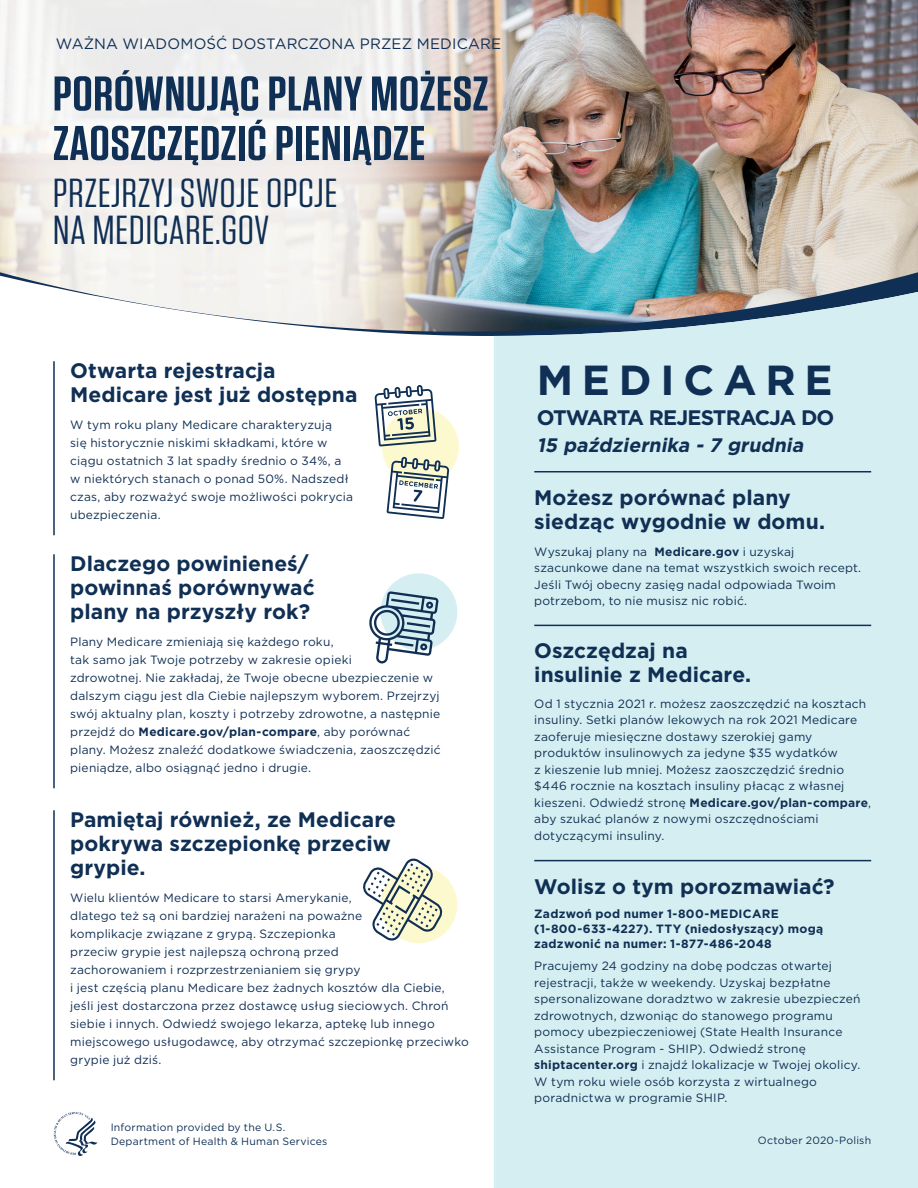
<style>
.page{position:relative;width:918px;height:1188px;background:#fff}
.page>*{position:absolute;margin:0;border:0;box-sizing:border-box;transform-origin:0 0}
.t1{font:600 48.6px/49.5px "Tungsten";letter-spacing:.01em;color:#102f54;scale:1.11 1}
.t2{font:700 42px "Gotham";letter-spacing:.21em;color:#102f54}
.Title_text{font:40.5px "Tungsten";letter-spacing:.01em;color:#102f54;scale:1.11 1}
.t3{font:700 21px/24px "Gotham";color:#102f54}
.t4{font:700 21px "Gotham";letter-spacing:-.04em;color:#102f54}
.t5{font:italic 700 19.5px "Gotham";color:#102f54}
.t6{font:15px "Gotham";letter-spacing:.01em;color:#102f54}
.Body{font:12px/18px "Gotham";letter-spacing:.015em;color:#102f54}
.Body_2{font:12px/16.5px "Gotham";letter-spacing:.015em;color:#102f54}
.t7{font:700 12px/15px "Gotham";letter-spacing:.02em;color:#102f54}
.Text_-_bottom{font:10.5px/13.5px "Gotham";letter-spacing:.02em;color:#102f54}
.s1{font-weight:700}
.s2{font-weight:400}
</style>
<div class="page">
<img style="left:0;top:0;width:918px;height:266px">
<svg style="left:0;top:266px;width:918px;height:4px"></svg>
<svg style="left:0;top:270px;width:918px;height:131px"></svg>
<hr style="left:53px;top:361px;width:2px;height:174px;background:#102f54">
<hr style="left:53px;top:554px;width:2px;height:234px;background:#102f54">
<div style="left:494px;top:287px;width:424px;height:901px;background:#d5eef1"></div>
<hr style="left:53px;top:810px;width:2px;height:270px;background:#102f54">
<hr style="left:534px;top:625px;width:337px;height:1px;background:#102f54">
<hr style="left:534px;top:471px;width:337px;height:1px;background:#102f54">
<hr style="left:534px;top:860px;width:337px;height:1px;background:#102f54">
<div style="left:382px;top:408px;width:77px;height:77px;background:#fcf9ce;border-radius:50%"></div>
<div style="left:380px;top:573px;width:77px;height:77px;background:#d5eef1;border-radius:50%"></div>
<div style="left:380px;top:866px;width:77px;height:77px;background:#fcf9ce;border-radius:50%"></div>
<svg style="left:375px;top:385px;width:61px;height:62px"></svg>
<svg style="left:387px;top:457px;width:62px;height:62px"></svg>
<svg style="left:369px;top:591px;width:70px;height:73px"></svg>
<svg style="left:363px;top:858px;width:79px;height:83px"></svg>
<svg style="left:54px;top:1112px;width:43px;height:44px"></svg>
<p class="t6" style="left:56px;top:34px;width:447px">WAŻNA WIADOMOŚĆ DOSTARCZONA PRZEZ MEDICARE</p>
<p class="t1" style="left:53px;top:70px;width:394px">PORÓWNUJĄC PLANY MOŻESZ<br>ZAOSZCZĘDZIĆ PIENIĄDZE</p>
<p class="Title_text" style="left:53px;top:172px;width:258px">PRZEJRZYJ SWOJE OPCJE</p>
<p class="Title_text" style="left:53px;top:209px;width:197px">NAMEDICARE.GOV</p>
<h2 class="t3" style="left:70px;top:358px;width:289px">Otwarta rejestracja<br>Medicare jest już dostępna</h2>
<p class="Body" style="left:70px;top:416px;width:284px">W tym roku plany Medicare charakteryzują<br>się historycznie niskimi składkami, które w ciągu ostatnich 3 lat spadły średnio o 34%, a w niektórych stanach o ponad 50%. Nadszedł czas, aby rozważyć swoje możliwości pokrycia ubezpieczenia.</p>
<h2 class="t3" style="left:70px;top:552px;width:246px">Dlaczego powinieneś/ powinnaś porównywać plany na przyszły rok?</h2>
<p class="Body" style="left:70px;top:633px;width:372px">Plany Medicare zmieniają się każdego roku,<br>tak samo jak Twoje potrzeby w zakresie opieki<br>zdrowotnej. Nie zakładaj, że Twoje obecne ubezpieczenie w dalszym ciągu jest dla Ciebie najlepszym wyborem. Przejrzyj swój aktualny plan, koszty i potrzeby zdrowotne, a następnie przejdź do <span class="s1">Medicare.gov/plan-compare</span>, aby porównać plany. Możesz znaleźć dodatkowe świadczenia, zaoszczędzić pieniądze, albo osiągnąć jedno i drugie.</p>
<h2 class="t3" style="left:70px;top:808px;width:327px">Pamiętaj również, ze Medicare pokrywa szczepionkę przeciw grypie.</h2>
<p class="Body" style="left:70px;top:889px;width:400px">Wielu klientów Medicare to starsi Amerykanie,<br>dlatego też są oni bardziej narażeni na poważne<br>komplikacje związane z grypą. Szczepionka<br>przeciw grypie jest najlepszą ochroną przed<br>zachorowaniem i rozprzestrzenianiem się grypy<br>i jest częścią planu Medicare bez żadnych kosztów dla Ciebie, jeśli jest dostarczona przez dostawcę usług sieciowych. Chroń siebie i innych. Odwiedź swojego lekarza, aptekę lub innego miejscowego usługodawcę, aby otrzymać szczepionkę przeciwko grypie już dziś.</p>
<p class="Text_-_bottom" style="left:111px;top:1121px;width:218px">Information provided by the U.S.<br>Department of Health &amp; Human Services</p>
<h1 class="t2" style="left:537px;top:352px;width:297px">MEDICARE</h1>
<h1 class="t4" style="left:537px;top:404px;width:299px">OTWARTA REJESTRACJA DO</h1>
<p class="t5" style="left:537px;top:432px;width:273px">15 października - 7 grudnia</p>
<h2 class="t3" style="left:534px;top:485px;width:258px">Możesz porównać plany</h2>
<h2 class="t3" style="left:534px;top:509px;width:292px">siedząc wygodnie w domu.</h2>
<p class="Body_2" style="left:534px;top:543px;width:114px">Wyszukaj plany na</p>
<p class="t7" style="left:654px;top:544px;width:141px">Medicare.gov <span class="s2">i uzyskaj</span></p>
<p class="Body_2" style="left:534px;top:559px;width:328px">szacunkowe dane na temat wszystkich swoich recept.</p>
<p class="Body_2" style="left:534px;top:576px;width:303px">Jeśli Twój obecny zasięg nadal odpowiada Twoim</p>
<p class="Body_2" style="left:534px;top:592px;width:214px">potrzebom, to nie musisz nic robić.</p>
<h2 class="t3" style="left:534px;top:639px;width:218px">Oszczędzaj na insulinie z Medicare.</h2>
<p class="Body_2" style="left:534px;top:695px;width:338px">Od 1 stycznia 2021 r. możesz zaoszczędzić na kosztach insuliny. Setki planów lekowych na rok 2021 Medicare zaoferuje miesięczne dostawy szerokiej gamy produktów insulinowych za jedyne $35 wydatków<br>z kieszenie lub mniej. Możesz zaoszczędzić średnio $446 rocznie na kosztach insuliny płacąc z własnej kieszeni. Odwiedź stronę <span class="s1">Medicare.gov/plan-compare</span>, aby szukać planów z nowymi oszczędnościami dotyczącymi insuliny.</p>
<h2 class="t3" style="left:534px;top:874px;width:302px">Wolisz o tym porozmawiać?</h2>
<h2 class="t7" style="left:534px;top:906px;width:290px">Zadzwoń pod numer 1-800-MEDICARE (1-800-633-4227). TTY (niedosłyszący) mogą zadzwonić na numer: 1-877-486-2048</h2>
<p class="Body_2" style="left:534px;top:957px;width:328px">Pracujemy 24 godziny na dobę podczas otwartej rejestracji, także w weekendy. Uzyskaj bezpłatne spersonalizowane doradztwo w zakresie ubezpieczeń zdrowotnych, dzwoniąc do stanowego programu pomocy ubezpieczeniowej (State Health Insurance Assistance Program - SHIP). Odwiedź stronę <span class="s1">shiptacenter.org</span> i znajdź lokalizacje w Twojej okolicy.<br>W tym roku wiele osób korzysta z wirtualnego poradnictwa w programie SHIP.</p>
<p class="Text_-_bottom" style="left:758px;top:1133px;width:115px">October 2020-Polish</p>
</div>
